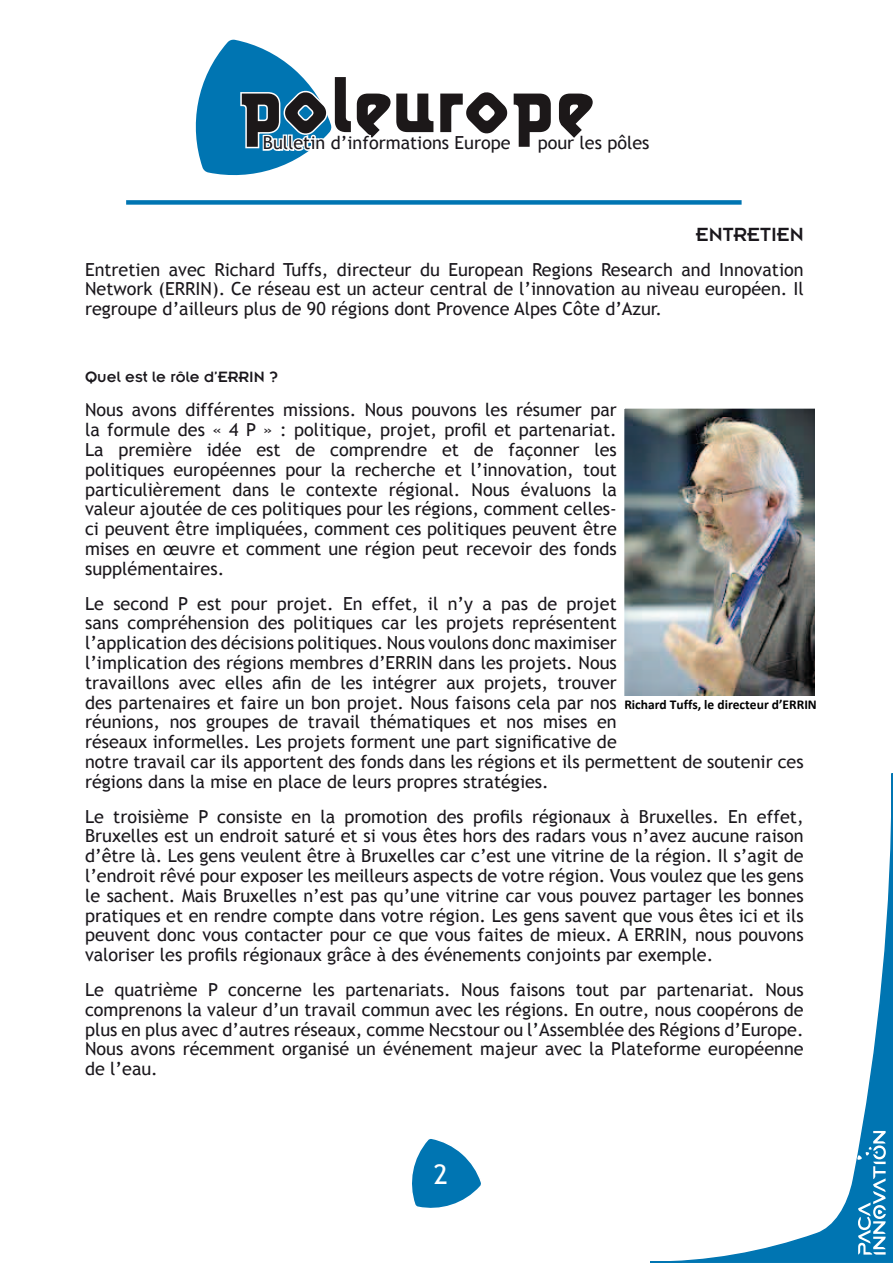
<style>
.page{position:relative;width:893px;height:1263px;background:#fff}
.page>*{position:absolute;margin:0;border:0;box-sizing:border-box;transform-origin:0 0}
.t1{font:700 82.5px "Lunatix";color:#1c1819}
.t2{font:27px "Trebuchet MS";color:#fff}
.t3{font:21px "Insignia";color:#1a171c}
.t4{font:18px/19.8px "Trebuchet MS";color:#1a171c;text-align:justify}
.t5{font:16.5px "Insignia";color:#1a171c}
.t6{font:700 13.5px "Calibri";color:#010000}
</style>
<div class="page">
<svg style="left:195px;top:39px;width:137px;height:137px"></svg>
<div style="left:126px;top:200px;width:616px;height:5px;background:#0075b2"></div>
<svg style="left:412px;top:1139px;width:69px;height:69px"></svg>
<svg style="left:648px;top:200px;width:245px;height:1063px"></svg>
<svg style="left:857px;top:1131px;width:29px;height:123px"></svg>
<img style="left:624px;top:397px;width:216px;height:350px">
<h1 class="t1" style="left:239px;top:60px;width:356px">poleurope</h1>
<p class="t4" style="left:263px;top:133px;width:249px">Bulletin d’informations Europe</p>
<p class="t4" style="left:538px;top:133px;width:113px">pour les pôles</p>
<p class="t3" style="left:696px;top:223px;width:109px">ENTRETIEN</p>
<p class="t4" style="left:85px;top:260px;width:720px">Entretien avec Richard Tuffs, directeur du European Regions Research and Innovation Network (ERRIN). Ce réseau est un acteur central de l’innovation au niveau européen. Il regroupe d’ailleurs plus de 90 régions dont Provence Alpes Côte d’Azur.</p>
<p class="t5" style="left:85px;top:368px;width:195px">Quel est le rôle d’ERRIN ?</p>
<p class="t4" style="left:85px;top:400px;width:533px">Nous avons différentes missions. Nous pouvons les résumer par la formule des « 4 P » : politique, projet, profil et partenariat.<br>La première idée est de comprendre et de façonner les politiques européennes pour la recherche et l’innovation, tout particulièrement dans le contexte régional. Nous évaluons la valeur ajoutée de ces politiques pour les régions, comment celles&shy;ci peuvent être impliquées, comment ces politiques peuvent être mises en œuvre et comment une région peut recevoir des fonds supplémentaires.</p>
<p class="t4" style="left:85px;top:593px;width:720px;text-align:left">Le second P est pour projet. En effet, il n’y a pas de projet<br>sans compréhension des politiques car les projets représentent<br>l’application des décisions politiques. Nous voulons donc maximiser<br>l’implication des régions membres d’ERRIN dans les projets. Nous<br>travaillons avec elles afin de les intégrer aux projets, trouver<br>des partenaires et faire un bon projet. Nous faisons cela par nos<br>réunions, nos groupes de travail thématiques et nos mises en<br>réseaux informelles. Les projets forment une part significative de<br>notre travail car ils apportent des fonds dans les régions et ils permettent de soutenir ces régions dans la mise en place de leurs propres stratégies.</p>
<p class="t4" style="left:85px;top:806px;width:720px">Le troisième P consiste en la promotion des profils régionaux à Bruxelles. En effet, Bruxelles est un endroit saturé et si vous êtes hors des radars vous n’avez aucune raison d’être là. Les gens veulent être à Bruxelles car c’est une vitrine de la région. Il s’agit de l’endroit rêvé pour exposer les meilleurs aspects de votre région. Vous voulez que les gens le sachent. Mais Bruxelles n’est pas qu’une vitrine car vous pouvez partager les bonnes pratiques et en rendre compte dans votre région. Les gens savent que vous êtes ici et ils peuvent donc vous contacter pour ce que vous faites de mieux. A ERRIN, nous pouvons valoriser les profils régionaux grâce à des événements conjoints par exemple.</p>
<p class="t4" style="left:85px;top:980px;width:720px">Le quatrième P concerne les partenariats. Nous faisons tout par partenariat. Nous comprenons la valeur d’un travail commun avec les régions. En outre, nous coopérons de plus en plus avec d’autres réseaux, comme Necstour ou l’Assemblée des Régions d’Europe.<br>Nous avons récemment organisé un événement majeur avec la Plateforme européenne de l’eau.</p>
<p class="t6" style="left:624px;top:696px;width:194px">Richard Tuffs, le directeur d’ERRIN</p>
<h2 class="t2" style="left:434px;top:1158px;width:16px">2</h2>
</div>
